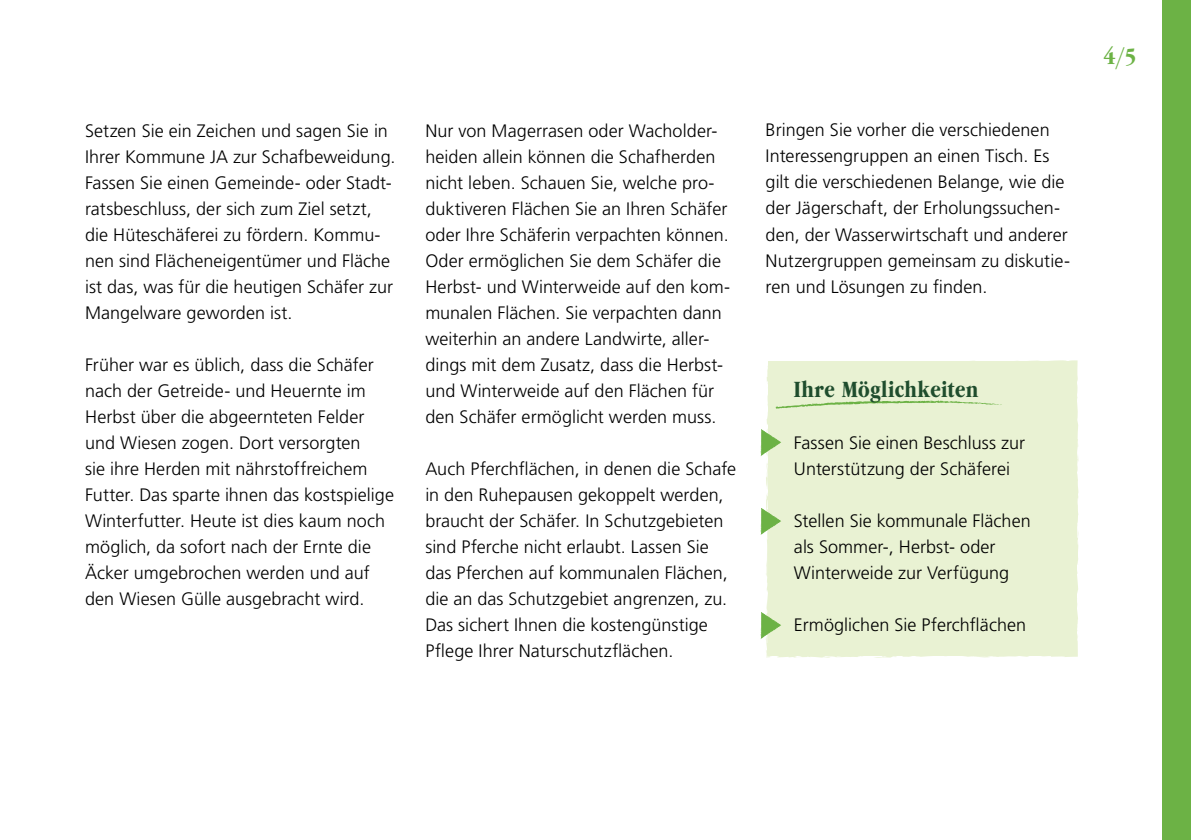
<style>
.page{position:relative;width:1191px;height:840px;background:#fff}
.page>*{position:absolute;margin:0;border:0;box-sizing:border-box;transform-origin:0 0}
.t1{font:24px "Garam ITCSB Bol Con";letter-spacing:.005em;color:#1f4d2d}
.t2{font:24px "Garam ITCSB Bol Con";color:#6cb245}
.t3{font:300 18px/26px "Frutiger LT Std";letter-spacing:.005em;color:#000}
.s1{font-family:"Garam ITCSB";font-stretch:condensed}
</style>
<div class="page">
<div style="left:760px;top:360px;width:318px;height:298px;background:#e9f2d3"></div>
<div style="left:1162px;top:0;width:29px;height:839px;background:#6cb245"></div>
<p class="t3" style="left:85px;top:118px;width:312px">Setzen Sie ein Zeichen und sagen Sie in Ihrer Kommune JA zur Schafbeweidung.<br>Fassen Sie einen Gemeinde- oder Stadt&shy;ratsbeschluss, der sich zum Ziel setzt, die Hüteschäferei zu fördern. Kommu&shy;nen sind Flächeneigentümer und Fläche ist das, was für die heutigen Schäfer zur Mangelware geworden ist.</p>
<p class="t3" style="left:85px;top:352px;width:310px">Früher war es üblich, dass die Schäfer nach der Getreide- und Heuernte im Herbst über die abgeernteten Felder und Wiesen zogen. Dort versorgten<br>sie ihre Herden mit nährstoffreichem Futter. Das sparte ihnen das kostspielige Winterfutter. Heute ist dies kaum noch möglich, da sofort nach der Ernte die Äcker umgebrochen werden und auf den Wiesen Gülle ausgebracht wird.</p>
<p class="t3" style="left:425px;top:117px;width:306px">Nur von Magerrasen oder Wacholder&shy;heiden allein können die Schafherden nicht leben. Schauen Sie, welche pro&shy;duktiveren Flächen Sie an Ihren Schäfer oder Ihre Schäferin verpachten können.<br>Oder ermöglichen Sie dem Schäfer die Herbst- und Winterweide auf den kom&shy;munalen Flächen. Sie verpachten dann weiterhin an andere Landwirte, aller&shy;dings mit dem Zusatz, dass die Herbst&shy;und Winterweide auf den Flächen für den Schäfer ermöglicht werden muss.</p>
<p class="t3" style="left:425px;top:455px;width:312px">Auch Pferchflächen, in denen die Schafe in den Ruhepausen gekoppelt werden, braucht der Schäfer. In Schutzgebieten sind Pferche nicht erlaubt. Lassen Sie das Pferchen auf kommunalen Flächen, die an das Schutzgebiet angrenzen, zu.<br>Das sichert Ihnen die kostengünstige Pflege Ihrer Naturschutzflächen.</p>
<p class="t3" style="left:765px;top:117px;width:306px">Bringen Sie vorher die verschiedenen Interessengruppen an einen Tisch. Es gilt die verschiedenen Belange, wie die der Jägerschaft, der Erholungssuchen&shy;den, der Wasserwirtschaft und anderer Nutzergruppen gemeinsam zu diskutie&shy;ren und Lösungen zu finden.</p>
<h1 class="t1" style="left:794px;top:377px;width:186px">Ihre Möglichkeiten</h1>
<p class="t3" style="left:794px;top:430px;width:232px">Fassen Sie einen Beschluss zur<br>Unterstützung der Schäferei</p>
<p class="t3" style="left:794px;top:508px;width:238px">Stellen Sie kommunale Flächen als Sommer-, Herbst- oder<br>Winterweide zur Verfügung</p>
<p class="t3" style="left:794px;top:612px;width:234px">Ermöglichen Sie Pferchflächen</p>
<h1 class="t2" style="left:1103px;top:44px;width:35px">4<span class="s1">/</span>5</h1>
</div>
